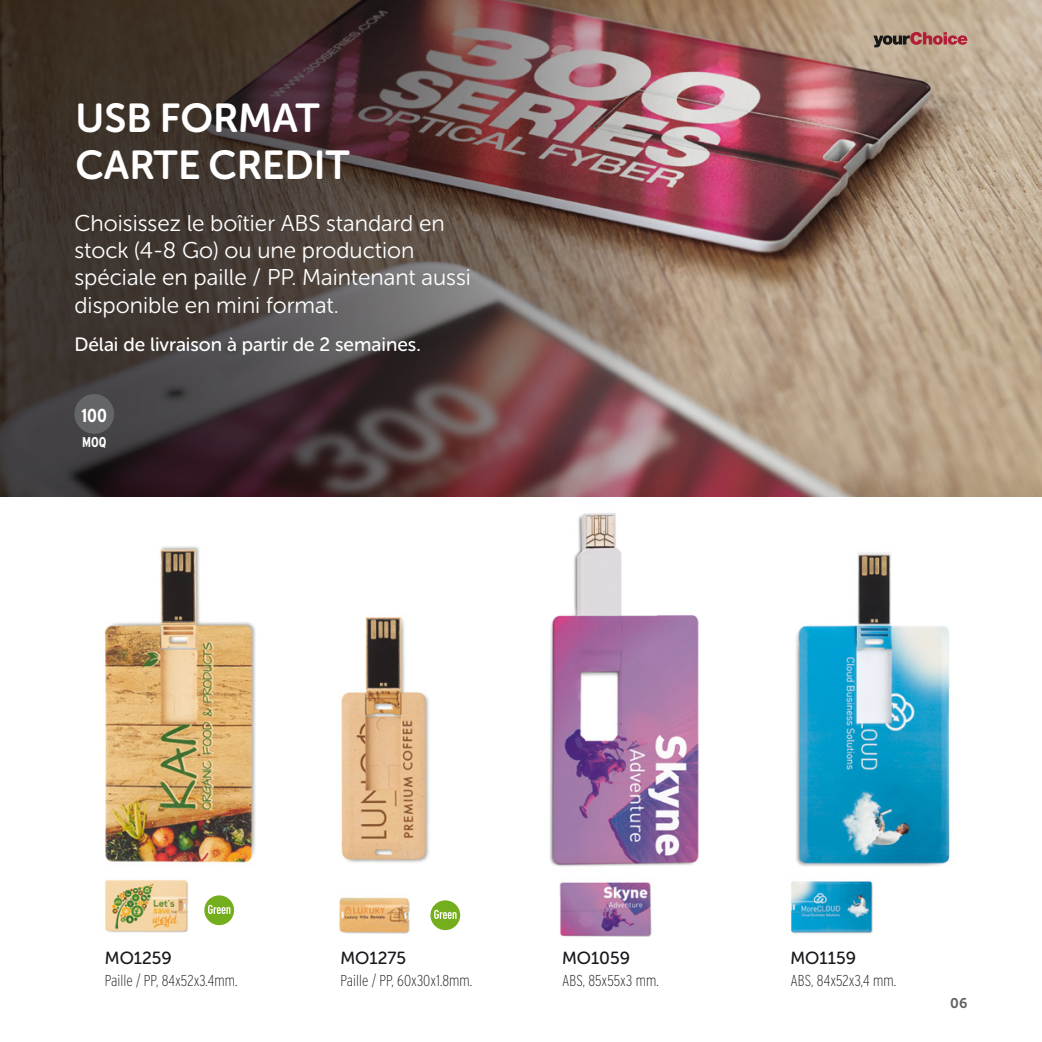
<style>
.page{position:relative;width:1042px;height:1042px;background:#fff}
.page>*{position:absolute;margin:0;border:0;box-sizing:border-box;transform-origin:0 0}
.t1{font:40.25px/47.2px "Museo Sans Rounded 700";color:#fff}
.t2{font:22.75px/27.3px "Museo Sans Rounded 300";color:#fff}
.t3{font:19.25px "Museo Sans Rounded 500";color:#fff}
.t4{font:700 18.72px "Interstate WGL Condensed";color:#fff}
.t5{font:17.5px "Museo Sans Rounded 500";color:#1a171c}
.t6{font:200 15.75px "Interstate WGL Condensed";letter-spacing:.005em;color:#1a171c}
.t7{font:700 14.17px "Interstate WGL Condensed";color:#fff}
.t8{font:14px "Museo Sans Rounded 700";color:#5f6162}
</style>
<div class="page">
<img style="left:105px;top:546px;width:151px;height:320px">
<img style="left:341px;top:617px;width:88px;height:246px">
<img style="left:550px;top:513px;width:149px;height:354px">
<img style="left:796px;top:552px;width:154px;height:315px">
<img style="left:105px;top:880px;width:84px;height:53px">
<img style="left:339px;top:897px;width:71px;height:37px">
<img style="left:559px;top:882px;width:93px;height:55px">
<img style="left:790px;top:881px;width:83px;height:53px">
<div style="left:204px;top:895px;width:30px;height:30px;background:#75ae1d;border-radius:50%"></div>
<svg style="left:208px;top:905px;width:22px;height:9px"></svg>
<div style="left:430px;top:900px;width:30px;height:30px;background:#75ae1d;border-radius:50%"></div>
<svg style="left:434px;top:910px;width:22px;height:9px"></svg>
<img style="left:682px;top:0;width:360px;height:496px">
<img style="left:0;top:0;width:682px;height:496px">
<div style="left:74px;top:394px;width:40px;height:40px;background:#646567;border-radius:50%"></div>
<svg style="left:873px;top:32px;width:94px;height:15px"></svg>
<p class="t1" style="left:75px;top:95px;width:276px">USB FORMAT<br>CARTE CREDIT</p>
<p class="t2" style="left:74px;top:209px;width:398px">Choisissez le boîtier ABS standard en stock (4-8 Go) ou une production spéciale en paille / PP. Maintenant aussi disponible en mini format.</p>
<p class="t3" style="left:74px;top:333px;width:348px">Délai de livraison à partir de 2 semaines.</p>
<p class="t4" style="left:81px;top:402px;width:27px">100</p>
<p class="t7" style="left:82px;top:432px;width:26px">MOQ</p>
<p class="t5" style="left:105px;top:949px;width:69px">MO1259</p>
<p class="t6" style="left:105px;top:970px;width:134px">Paille / PP, 84x52x3.4mm.</p>
<p class="t5" style="left:340px;top:949px;width:67px">MO1275</p>
<p class="t6" style="left:340px;top:970px;width:133px">Paille / PP, 60x30x1.8mm.</p>
<p class="t5" style="left:562px;top:949px;width:70px">MO1059</p>
<p class="t6" style="left:562px;top:970px;width:98px">ABS, 85x55x3 mm.</p>
<p class="t5" style="left:790px;top:949px;width:67px">MO1159</p>
<p class="t6" style="left:790px;top:970px;width:107px">ABS, 84x52x3,4 mm.</p>
<p class="t8" style="left:950px;top:995px;width:19px">06</p>
</div>
